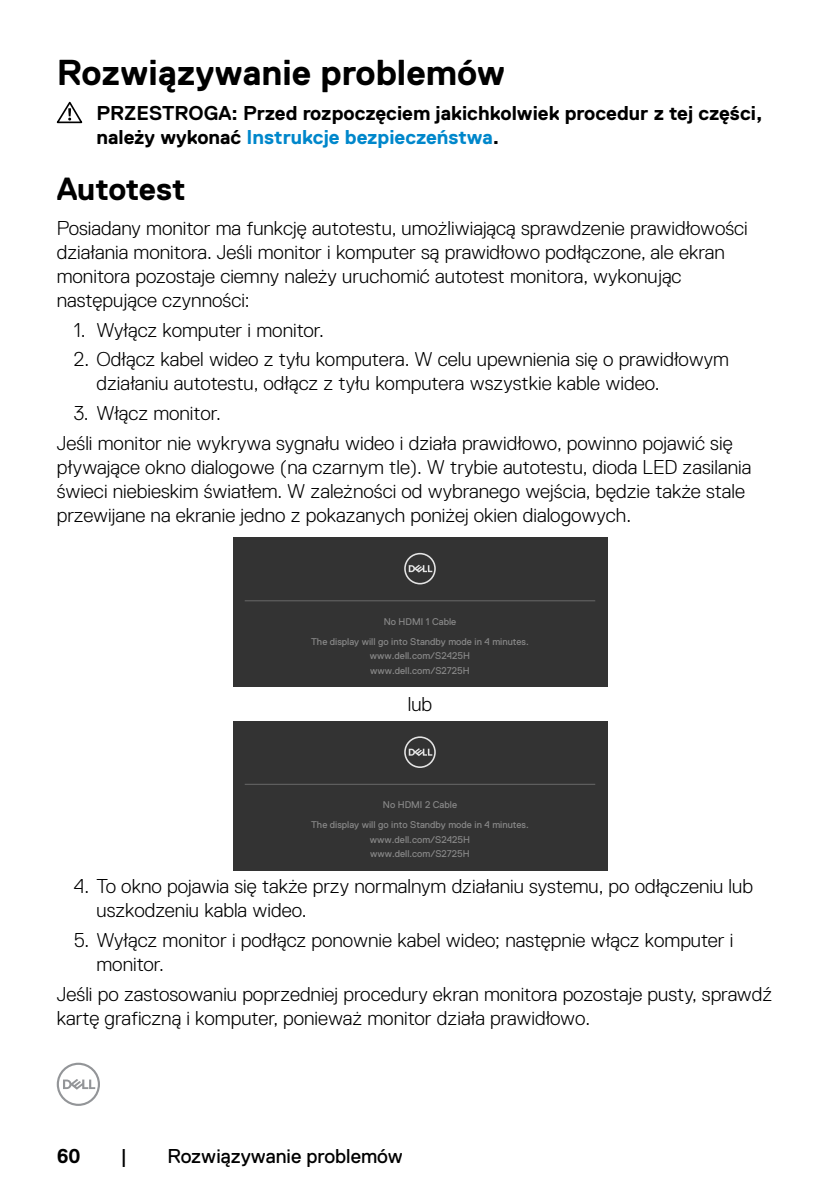
<style>
.page{position:relative;width:840px;height:1191px;background:#fff}
.page>*{position:absolute;margin:0;border:0;box-sizing:border-box;transform-origin:0 0}
.Head1{font:700 36px "Dell Replica";color:#000}
.Head2{font:700 32px "Dell Replica";letter-spacing:-.01em;color:#000}
.Paragraph{font:300 20px/24px "Dell Replica";color:#000}
.Caution_Warning{font:700 20px/24px "Dell Replica";color:#000}
.t1{font:20px "Dell Replica";color:#000}
.t2{font:9.8px/20.2px "Dell Replica";color:#888;text-align:center}
.s1{color:#0087cb}
</style>
<div class="page">
<svg style="left:57px;top:1062px;width:43px;height:44px"></svg>
<svg style="left:57px;top:102px;width:25px;height:21px"></svg>
<div style="left:233px;top:537px;width:373px;height:150px;background:#333"></div>
<hr style="left:244px;top:600px;width:351px;height:1px;background:#666">
<svg style="left:404px;top:553px;width:31px;height:31px"></svg>
<div style="left:233px;top:720px;width:373px;height:150px;background:#333"></div>
<hr style="left:244px;top:783px;width:351px;height:2px;background:#666">
<svg style="left:404px;top:736px;width:31px;height:32px"></svg>
<p class="Head1" style="left:57px;top:52px;width:450px">Rozwiązywanie problemów</p>
<p class="Caution_Warning" style="left:96px;top:101px;width:667px">PRZESTROGA: Przed rozpoczęciem jakichkolwiek procedur z tej części, należy wykonać <span class="s1">Instrukcje bezpieczeństwa</span>.</p>
<p class="Head2" style="left:57px;top:171px;width:130px">Autotest</p>
<p class="Paragraph" style="left:57px;top:216px;width:692px">Posiadany monitor ma funkcję autotestu, umożliwiającą sprawdzenie prawidłowości działania monitora. Jeśli monitor i komputer są prawidłowo podłączone, ale ekran monitora pozostaje ciemny należy uruchomić autotest monitora, wykonując następujące czynności:</p>
<p class="Paragraph" style="left:74px;top:318px;width:251px">1. Wyłącz komputer i monitor.</p>
<p class="Paragraph" style="left:96px;top:347px;width:633px;text-indent:-23px">2. Odłącz kabel wideo z tyłu komputera. W celu upewnienia się o prawidłowym działaniu autotestu, odłącz z tyłu komputera wszystkie kable wideo.</p>
<p class="Paragraph" style="left:74px;top:401px;width:148px">3. Włącz monitor.</p>
<p class="Paragraph" style="left:57px;top:431px;width:695px">Jeśli monitor nie wykrywa sygnału wideo i działa prawidłowo, powinno pojawić się pływające okno dialogowe (na czarnym tle). W trybie autotestu, dioda LED zasilania świeci niebieskim światłem. W zależności od wybranego wejścia, będzie także stale przewijane na ekranie jedno z pokazanych poniżej okien dialogowych.</p>
<p class="t2" style="left:311px;top:611px;width:219px">No HDMI 1 Cable<br>The display will go into Standby mode in 4 minutes.</p>
<p class="t2" style="left:370px;top:649px;width:102px;line-height:14.4px;text-align:left">www.dell.com/S2425H www.dell.com/S2725H</p>
<p class="Paragraph" style="left:407px;top:692px;width:26px">lub</p>
<p class="t2" style="left:311px;top:794px;width:219px">No HDMI 2 Cable<br>The display will go into Standby mode in 4 minutes.</p>
<p class="t2" style="left:370px;top:832px;width:102px;line-height:14.4px;text-align:left">www.dell.com/S2425H www.dell.com/S2725H</p>
<p class="Paragraph" style="left:96px;top:874px;width:657px;text-indent:-23px">4. To okno pojawia się także przy normalnym działaniu systemu, po odłączeniu lub uszkodzeniu kabla wideo.</p>
<p class="Paragraph" style="left:96px;top:928px;width:638px;text-indent:-23px">5. Wyłącz monitor i podłącz ponownie kabel wideo; następnie włącz komputer i monitor.</p>
<p class="Paragraph" style="left:57px;top:982px;width:716px">Jeśli po zastosowaniu poprzedniej procedury ekran monitora pozostaje pusty, sprawdź kartę graficzną i komputer, ponieważ monitor działa prawidłowo.</p>
<p class="Caution_Warning" style="left:57px;top:1143px;width:25px">60</p>
<p class="t1" style="left:120px;top:1144px;width:8px">|</p>
<p class="t1" style="left:167px;top:1144px;width:237px">Rozwiązywanie problemów</p>
</div>
